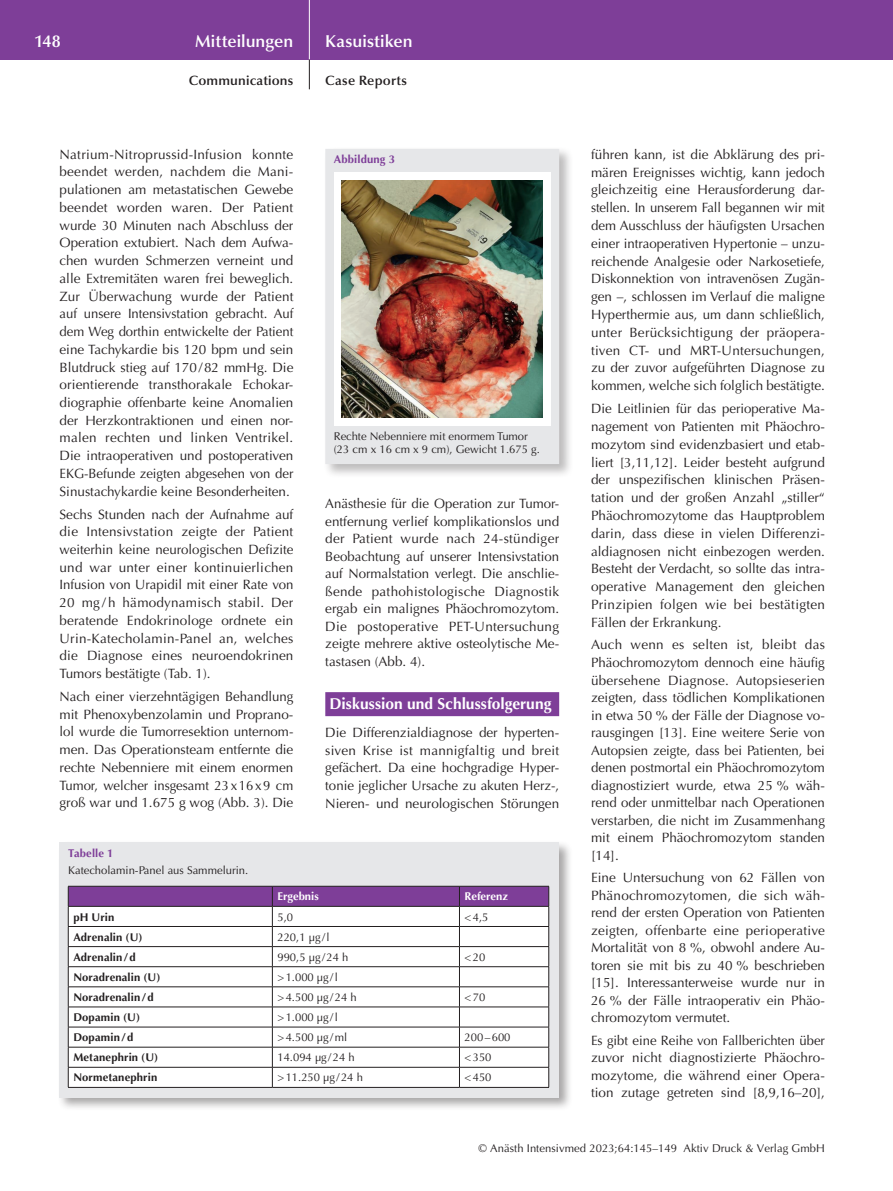
<style>
.page{position:relative;width:893px;height:1191px;background:#fff}
.page>*{position:absolute;margin:0;border:0;box-sizing:border-box;transform-origin:0 0}
.t1{font:600 17.25px "Optima";color:#fff}
.t2{font:700 15.75px "Optima";color:#fff}
.t3{font:13.5px/17.7px "Optima";color:#231f20;text-align:justify}
.t4{font:600 13.5px "Optima";letter-spacing:.01em;color:#231f20}
.t5{font:11.25px/13.5px "Optima";color:#231f20}
.t6{font:700 11.25px "Optima";letter-spacing:.01em;color:#231f20}
.t7{font:700 11.25px "Optima";letter-spacing:.01em;color:#7e3e98}
.t8{font:700 11.25px "Optima";color:#fff}
</style>
<div class="page">
<div style="left:0;top:0;width:893px;height:60px;background:#7e3e98"></div>
<hr style="left:309px;top:0;width:1px;height:60px;background:#fff">
<svg style="left:309px;top:60px;width:1px;height:29px"></svg>
<div style="left:325px;top:692px;width:234px;height:24px;background:#7e3e98"></div>
<div style="left:323px;top:147px;width:250px;height:331px;background:#231f20;opacity:.3"></div>
<div style="left:325px;top:149px;width:234px;height:315px;background:#e6e7e9"></div>
<div style="left:334px;top:172px;width:217px;height:253px;background:#fff"></div>
<img style="left:342px;top:180px;width:200px;height:237px">
<div style="left:57px;top:840px;width:517px;height:271px;background:#231f20;opacity:.4"></div>
<div style="left:60px;top:842px;width:499px;height:255px;background:#e6e7e9"></div>
<svg style="left:68px;top:886px;width:481px;height:201px;background:#e7e1ea"></svg>
<hr style="left:68px;top:1067px;width:204px;height:1px;background:#231f20">
<hr style="left:68px;top:1087px;width:204px;height:1px;background:#231f20">
<hr style="left:272px;top:1006px;width:187px;height:1px;background:#231f20">
<hr style="left:272px;top:1026px;width:187px;height:1px;background:#231f20">
<hr style="left:272px;top:1047px;width:187px;height:1px;background:#231f20">
<hr style="left:272px;top:1067px;width:187px;height:1px;background:#231f20">
<hr style="left:272px;top:1087px;width:187px;height:1px;background:#231f20">
<hr style="left:459px;top:1006px;width:90px;height:1px;background:#231f20">
<hr style="left:459px;top:1026px;width:90px;height:1px;background:#231f20">
<hr style="left:459px;top:1047px;width:90px;height:1px;background:#231f20">
<hr style="left:459px;top:1067px;width:90px;height:1px;background:#231f20">
<hr style="left:459px;top:1087px;width:90px;height:1px;background:#231f20">
<p class="t1" style="left:34px;top:31px;width:28px">148</p>
<p class="t1" style="left:195px;top:31px;width:100px">Mitteilungen</p>
<p class="t4" style="left:189px;top:73px;width:106px">Communications</p>
<p class="t3" style="left:60px;top:145px;width:235px">Natrium-Nitroprussid-Infusion konnte beendet werden, nachdem die Mani&shy;pulationen am metastatischen Gewebe beendet worden waren. Der Patient wurde 30 Minuten nach Abschluss der Operation extubiert. Nach dem Aufwa&shy;chen wurden Schmerzen verneint und alle Extremitäten waren frei beweglich.<br>Zur Überwachung wurde der Patient auf unsere Intensivstation gebracht. Auf dem Weg dorthin entwickelte der Patient eine Tachykardie bis 120 bpm und sein Blutdruck stieg auf 170/82 mmHg. Die orientierende transthorakale Echokar&shy;diographie offenbarte keine Anomalien der Herzkontraktionen und einen nor&shy;malen rechten und linken Ventrikel.<br>Die intraoperativen und postoperativen EKG-Befunde zeigten abgesehen von der Sinustachykardie keine Besonderheiten.</p>
<p class="t3" style="left:60px;top:505px;width:235px">Sechs Stunden nach der Aufnahme auf die Intensivstation zeigte der Patient weiterhin keine neurologischen Defizite und war unter einer kontinuierlichen Infusion von Urapidil mit einer Rate von 20 mg / h hämodynamisch stabil. Der beratende Endokrinologe ordnete ein Urin-Katecholamin-Panel an, welches die Diagnose eines neuroendokrinen Tumors bestätigte (Tab. 1).</p>
<p class="t3" style="left:60px;top:687px;width:235px">Nach einer vierzehntägigen Behandlung mit Phenoxybenzolamin und Proprano&shy;lol wurde die Tumorresektion unternom&shy;men. Das Operationsteam entfernte die rechte Nebenniere mit einem enormen Tumor, welcher insgesamt 23x16x9 cm groß war und 1.675 g wog (Abb. 3). Die</p>
<p class="t7" style="left:68px;top:846px;width:47px">Tabelle 1</p>
<p class="t5" style="left:68px;top:863px;width:182px">Katecholamin-Panel aus Sammelurin.</p>
<p class="t1" style="left:325px;top:31px;width:89px">Kasuistiken</p>
<p class="t4" style="left:325px;top:73px;width:83px">Case Reports</p>
<p class="t7" style="left:334px;top:153px;width:63px">Abbildung 3</p>
<p class="t5" style="left:334px;top:429px;width:208px">Rechte Nebenniere mit enormem Tumor (23 cm x 16 cm x 9 cm), Gewicht 1.675 g.</p>
<p class="t3" style="left:325px;top:495px;width:235px">Anästhesie für die Operation zur Tumor&shy;entfernung verlief komplikationslos und der Patient wurde nach 24-stündiger Beobachtung auf unserer Intensivstation auf Normalstation verlegt. Die anschlie&shy;ßende pathohistologische Diagnostik ergab ein malignes Phäochromozytom.<br>Die postoperative PET-Untersuchung zeigte mehrere aktive osteolytische Me&shy;tastasen (Abb. 4).</p>
<p class="t2" style="left:330px;top:695px;width:223px">Diskussion und Schlussfolgerung</p>
<p class="t3" style="left:325px;top:723px;width:235px">Die Differenzialdiagnose der hyperten&shy;siven Krise ist mannigfaltig und breit gefächert. Da eine hochgradige Hyper&shy;tonie jeglicher Ursache zu akuten Herz-, Nieren- und neurologischen Störungen</p>
<p class="t8" style="left:277px;top:890px;width:43px">Ergebnis</p>
<p class="t8" style="left:465px;top:890px;width:45px">Referenz</p>
<p class="t6" style="left:73px;top:910px;width:42px">pH Urin</p>
<p class="t5" style="left:277px;top:910px;width:17px">5,0</p>
<p class="t5" style="left:465px;top:910px;width:25px">&lt;4,5</p>
<p class="t6" style="left:73px;top:930px;width:71px">Adrenalin (U)</p>
<p class="t5" style="left:277px;top:930px;width:54px">220,1 µg /l</p>
<p class="t6" style="left:73px;top:950px;width:64px">Adrenalin/d</p>
<p class="t5" style="left:277px;top:950px;width:72px">990,5 µg /24 h</p>
<p class="t5" style="left:465px;top:950px;width:22px">&lt;20</p>
<p class="t6" style="left:73px;top:970px;width:89px">Noradrenalin (U)</p>
<p class="t5" style="left:277px;top:970px;width:62px">&gt;1.000 µg /l</p>
<p class="t6" style="left:73px;top:990px;width:82px">Noradrenalin/d</p>
<p class="t5" style="left:277px;top:990px;width:81px">&gt;4.500 µg /24 h</p>
<p class="t5" style="left:465px;top:990px;width:22px">&lt;70</p>
<p class="t6" style="left:73px;top:1010px;width:68px">Dopamin (U)</p>
<p class="t5" style="left:277px;top:1010px;width:62px">&gt;1.000 µg /l</p>
<p class="t6" style="left:73px;top:1030px;width:62px">Dopamin/d</p>
<p class="t5" style="left:277px;top:1030px;width:71px">&gt;4.500 µg /ml</p>
<p class="t5" style="left:465px;top:1030px;width:47px">200–600</p>
<p class="t6" style="left:73px;top:1051px;width:86px">Metanephrin (U)</p>
<p class="t5" style="left:277px;top:1051px;width:79px">14.094 µg /24 h</p>
<p class="t5" style="left:465px;top:1051px;width:28px">&lt;350</p>
<p class="t6" style="left:73px;top:1071px;width:85px">Normetanephrin</p>
<p class="t5" style="left:277px;top:1071px;width:87px">&gt;11.250 µg /24 h</p>
<p class="t5" style="left:465px;top:1071px;width:28px">&lt;450</p>
<p class="t3" style="left:591px;top:145px;width:235px">führen kann, ist die Abklärung des pri&shy;mären Ereignisses wichtig, kann jedoch gleichzeitig eine Herausforderung dar&shy;stellen. In unserem Fall begannen wir mit dem Ausschluss der häufigsten Ursachen einer intraoperativen Hypertonie – unzu&shy;reichende Analgesie oder Narkosetiefe, Diskonnektion von intravenösen Zugän&shy;gen –, schlossen im Verlauf die maligne Hyperthermie aus, um dann schließlich, unter Berücksichtigung der präopera&shy;tiven CT- und MRT-Untersuchungen, zu der zuvor aufgeführten Diagnose zu kommen, welche sich folglich bestätigte.</p>
<p class="t3" style="left:591px;top:400px;width:235px">Die Leitlinien für das perioperative Ma&shy;nagement von Patienten mit Phäochro&shy;mozytom sind evidenzbasiert und etab&shy;liert [3,11,12]. Leider besteht aufgrund der unspezifischen klinischen Präsen&shy;tation und der großen Anzahl „stiller“ Phäochromozytome das Hauptproblem darin, dass diese in vielen Differenzi&shy;aldiagnosen nicht einbezogen werden.<br>Besteht der Verdacht, so sollte das intra&shy;operative Management den gleichen Prinzipien folgen wie bei bestätigten Fällen der Erkrankung.</p>
<p class="t3" style="left:591px;top:636px;width:235px">Auch wenn es selten ist, bleibt das Phäochromozytom dennoch eine häufig übersehene Diagnose. Autopsieserien zeigten, dass tödlichen Komplikationen in etwa 50 % der Fälle der Diagnose vo&shy;rausgingen [13]. Eine weitere Serie von Autopsien zeigte, dass bei Patienten, bei denen postmortal ein Phäochromozytom diagnostiziert wurde, etwa 25 % wäh&shy;rend oder unmittelbar nach Operationen verstarben, die nicht im Zusammenhang mit einem Phäochromozytom standen [14].</p>
<p class="t3" style="left:591px;top:869px;width:235px">Eine Untersuchung von 62 Fällen von Phänochromozytomen, die sich wäh&shy;rend der ersten Operation von Patienten zeigten, offenbarte eine perioperative Mortalität von 8 %, obwohl andere Au&shy;toren sie mit bis zu 40 % beschrieben [15]. Interessanterweise wurde nur in 26 % der Fälle intraoperativ ein Phäo&shy;chromozytom vermutet.</p>
<p class="t3" style="left:591px;top:1031px;width:235px">Es gibt eine Reihe von Fallberichten über zuvor nicht diagnostizierte Phäochro&shy;mozytome, die während einer Opera&shy;tion zutage getreten sind [8,9,16–20],</p>
<p class="t5" style="left:478px;top:1142px;width:348px">© Anästh Intensivmed 2023;64:145–149 Aktiv Druck &amp; Verlag GmbH</p>
</div>
